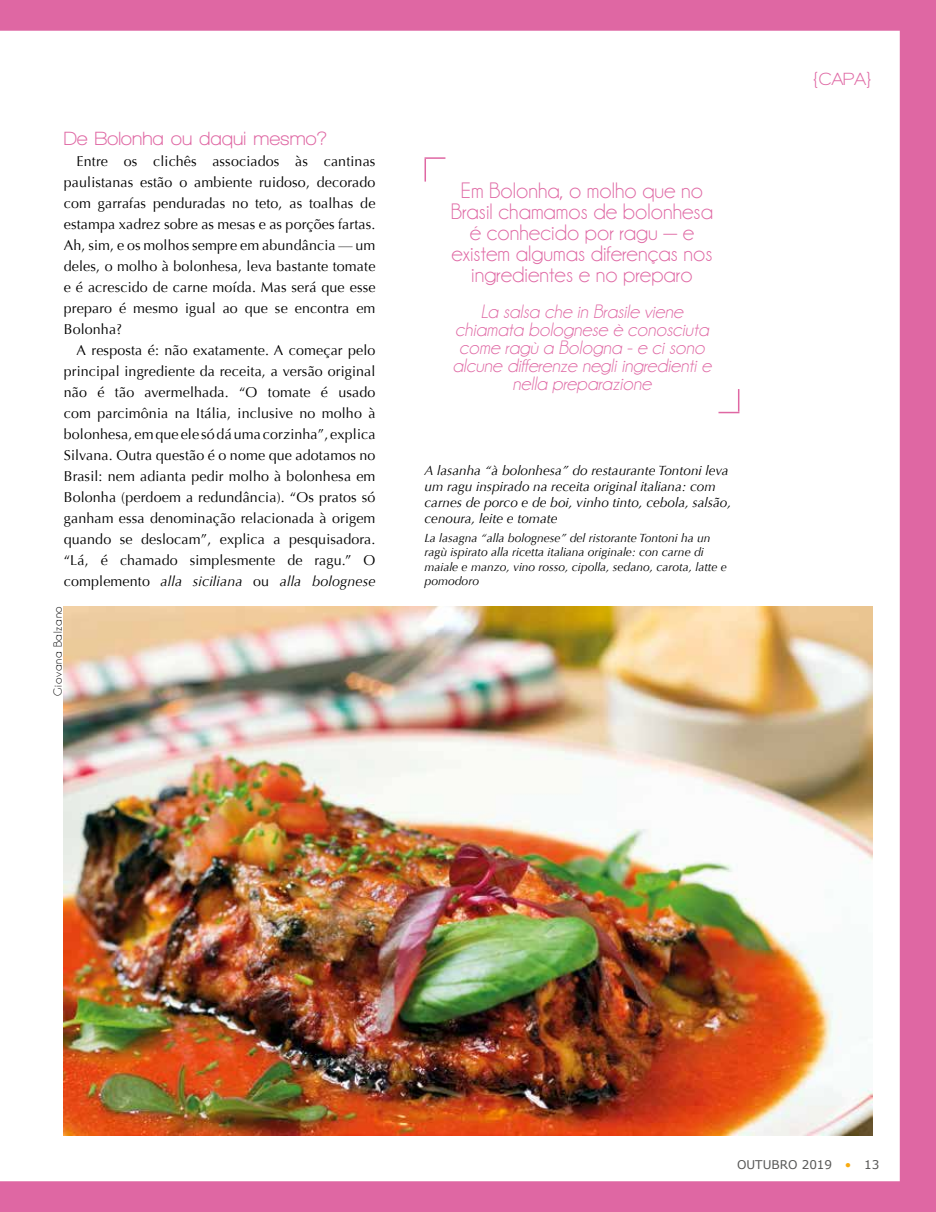
<style>
.page{position:relative;width:936px;height:1212px;background:#fff}
.page>*{position:absolute;margin:0;border:0;box-sizing:border-box;transform-origin:0 0}
.t1{font:22.5px/21px "Champagne&Limousines";color:#df67a3;text-align:center}
.t2{font:italic 19.5px/18px "Champagne&Limousines";color:#df67a3;text-align:center}
.t3{font:700 19.5px "Walkway";letter-spacing:.01em;color:#df67a3}
.t4{font:700 18px "Walkway";color:#df67a3}
.t5{font:14.25px/21px "Optima";letter-spacing:.01em;color:#000;text-align:justify}
.t6{font:italic 13.5px/16.2px "Optima";color:#000}
.t7{font:italic 12px/14.4px "Optima";color:#000}
.t8{font:12px "Champagne&Limousines";letter-spacing:.06em;color:#000}
.t9{font:12px "MS Reference Sans Serif";color:#575756}
.s1{font-style:italic}
.s2{color:#f8ab10}
</style>
<div class="page">
<img style="left:0;top:0;width:935px;height:1212px">
<h2 class="t3" style="left:64px;top:128px;width:265px">De Bolonha ou daqui mesmo?</h2>
<p class="t5" style="left:64px;top:151px;width:313px;text-indent:13px">Entre os clichês associados às cantinas paulistanas estão o ambiente ruidoso, decorado com garrafas penduradas no teto, as toalhas de estampa xadrez sobre as mesas e as porções fartas.<br>Ah, sim, e os molhos sempre em abundância — um deles, o molho à bolonhesa, leva bastante tomate e é acrescido de carne moída. Mas será que esse preparo é mesmo igual ao que se encontra em Bolonha?</p>
<p class="t5" style="left:64px;top:340px;width:313px;text-indent:13px">A resposta é: não exatamente. A começar pelo principal ingrediente da receita, a versão original não é tão avermelhada. “O tomate é usado com parcimônia na Itália, inclusive no molho à bolonhesa, em que ele só dá uma corzinha”, explica Silvana. Outra questão é o nome que adotamos no Brasil: nem adianta pedir molho à bolonhesa em Bolonha (perdoem a redundância). “Os pratos só ganham essa denominação relacionada à origem quando se deslocam”, explica a pesquisadora. “Lá, é chamado simplesmente de ragu.” O complemento <span class="s1">alla siciliana</span> ou <span class="s1">alla bolognese</span></p>
<p class="t8" style="left:51px;top:696px;width:91px;rotate:-90deg">Giovana Balzano</p>
<h1 class="t1" style="left:451px;top:180px;width:264px">Em Bolonha, o molho que no<br>Brasil chamamos de bolonhesa é conhecido por ragu — e existem algumas diferenças nos ingredientes e no preparo</h1>
<h2 class="t2" style="left:452px;top:303px;width:260px">La salsa che in Brasile viene chiamata bolognese è conosciuta come ragù a Bologna - e ci sono alcune differenze negli ingredienti e nella preparazione</h2>
<p class="t6" style="left:424px;top:462px;width:308px">A lasanha “à bolonhesa” do restaurante Tontoni leva um ragu inspirado na receita original italiana: com carnes de porco e de boi, vinho tinto, cebola, salsão, cenoura, leite e tomate</p>
<p class="t7" style="left:424px;top:531px;width:304px">La lasagna “alla bolognese” del ristorante Tontoni ha un ragù ispirato alla ricetta italiana originale: con carne di maiale e manzo, vino rosso, cipolla, sedano, carota, latte e pomodoro</p>
<p class="t4" style="left:812px;top:70px;width:61px">{CAPA}</p>
<p class="t9" style="left:737px;top:1157px;width:144px">OUTUBRO 2019 <span class="s2">•</span> 13</p>
</div>
